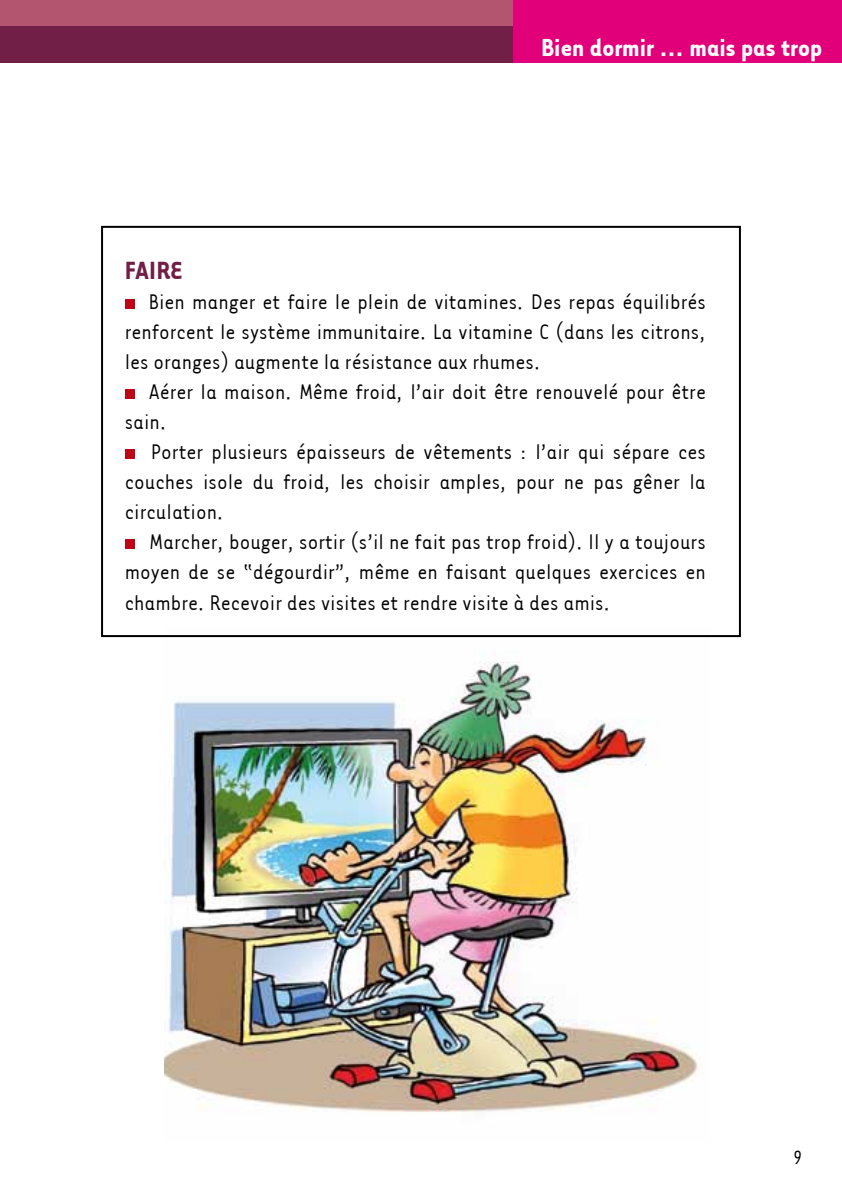
<style>
.page{position:relative;width:842px;height:1191px;background:#fff}
.page>*{position:absolute;margin:0;border:0;box-sizing:border-box;transform-origin:0 0}
.t1{font:700 28.2px "Tarzana Narrow";color:#711f46}
.t2{font:700 28px "Tarzana Narrow";color:#fff}
.t3{font:24px/30px "Tarzana Narrow";color:#000;text-align:justify}
.t4{font:22px "Tarzana Narrow";color:#000}
</style>
<div class="page">
<div style="left:0;top:0;width:842px;height:62px;background:#711f46"></div>
<div style="left:0;top:0;width:842px;height:26px;background:#b4556f"></div>
<div style="left:513px;top:0;width:329px;height:62px;background:#e2007a"></div>
<img style="left:165px;top:637px;width:544px;height:475px">
<div style="left:101px;top:226px;width:640px;height:411px;border:2px solid #000"></div>
<div style="left:125px;top:299px;width:9px;height:10px;background:#bd0518"></div>
<div style="left:125px;top:389px;width:9px;height:10px;background:#bd0518"></div>
<div style="left:125px;top:449px;width:9px;height:10px;background:#bd0518"></div>
<div style="left:125px;top:539px;width:9px;height:10px;background:#bd0518"></div>
<p class="t2" style="left:541px;top:30px;width:282px">Bien dormir ... mais pas trop</p>
<p class="t1" style="left:125px;top:253px;width:59px">FAIRE</p>
<p class="t3" style="left:125px;top:286px;width:583px;text-indent:24px">Bien manger et faire le plein de vitamines. Des repas équilibrés renforcent le système immunitaire. La vitamine C (dans les citrons, les oranges) augmente la résistance aux rhumes.</p>
<p class="t3" style="left:125px;top:376px;width:583px;text-indent:24px">Aérer la maison. Même froid, l’air doit être renouvelé pour être sain.</p>
<p class="t3" style="left:125px;top:436px;width:583px;text-indent:26px">Porter plusieurs épaisseurs de vêtements : l’air qui sépare ces couches isole du froid, les choisir amples, pour ne pas gêner la circulation.</p>
<p class="t3" style="left:125px;top:526px;width:583px;text-indent:25px">Marcher, bouger, sortir (s’il ne fait pas trop froid). Il y a toujours moyen de se “dégourdir”, même en faisant quelques exercices en chambre. Recevoir des visites et rendre visite à des amis.</p>
<p class="t4" style="left:793px;top:1144px;width:11px">9</p>
</div>
